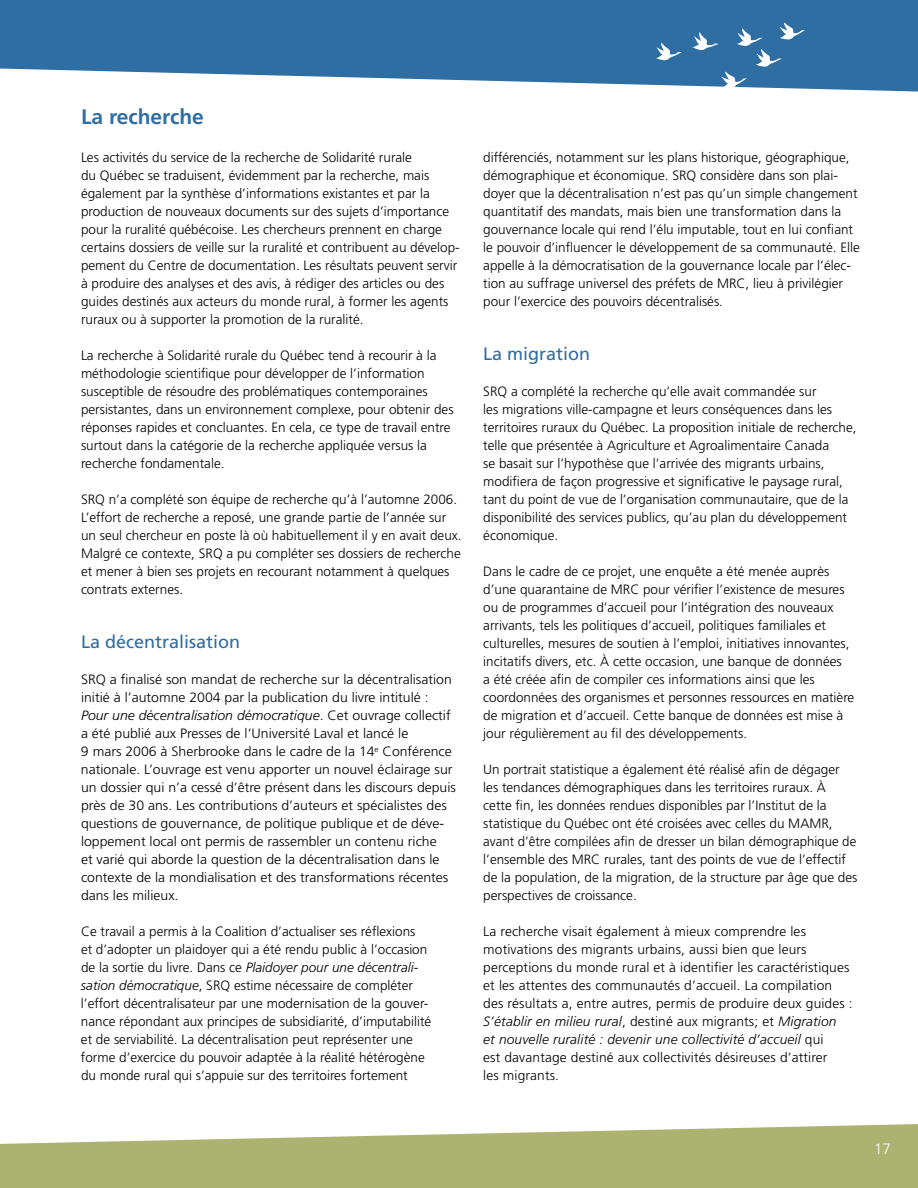
<style>
.page{position:relative;width:918px;height:1188px;background:#fff}
.page>*{position:absolute;margin:0;border:0;box-sizing:border-box;transform-origin:0 0}
.t1{font:700 21px "Frutiger";color:#2e6ea3}
.t2{font:18px "Frutiger";color:#2e6ea3}
.t3{font:300 15px "Frutiger";color:#fff}
.t4{font:300 13.5px/18px "Frutiger";color:#000}
.t5{font:300 13.5px/18px "Frutiger";color:#000;scale:1.04 1}
.s1{font-style:italic}
</style>
<div class="page">
<svg style="left:0;top:0;width:918px;height:92px;background:#4b82af"></svg>
<svg style="left:656px;top:43px;width:25px;height:19px"></svg>
<svg style="left:692px;top:22px;width:113px;height:68px;background:#4981af"></svg>
<svg style="left:0;top:1124px;width:918px;height:64px;background:#b8be86"></svg>
<h1 class="t1" style="left:81px;top:105px;width:124px">La recherche</h1>
<p class="t4" style="left:81px;top:148px;width:380px">Les activités du service de la recherche de Solidarité rurale<br>du Québec se traduisent, évidemment par la recherche, mais également par la synthèse d’informations existantes et par la production de nouveaux documents sur des sujets d’importance pour la ruralité québécoise. Les chercheurs prennent en charge certains dossiers de veille sur la ruralité et contribuent au dévelop&shy;pement du Centre de documentation. Les résultats peuvent servir à produire des analyses et des avis, à rédiger des articles ou des guides destinés aux acteurs du monde rural, à former les agents ruraux ou à supporter la promotion de la ruralité.</p>
<p class="t4" style="left:81px;top:346px;width:374px">La recherche à Solidarité rurale du Québec tend à recourir à la méthodologie scientifique pour développer de l’information susceptible de résoudre des problématiques contemporaines persistantes, dans un environnement complexe, pour obtenir des réponses rapides et concluantes. En cela, ce type de travail entre surtout dans la catégorie de la recherche appliquée versus la recherche fondamentale.</p>
<p class="t4" style="left:81px;top:490px;width:382px">SRQ n’a complété son équipe de recherche qu’à l’automne 2006.<br>L’effort de recherche a reposé, une grande partie de l’année sur un seul chercheur en poste là où habituellement il y en avait deux.<br>Malgré ce contexte, SRQ a pu compléter ses dossiers de recherche et mener à bien ses projets en recourant notamment à quelques contrats externes.</p>
<h2 class="t2" style="left:81px;top:631px;width:161px">La décentralisation</h2>
<p class="t5" style="left:81px;top:670px;width:362px">SRQ a finalisé son mandat de recherche sur la décentralisation initié à l’automne 2004 par la publication du livre intitulé :<br><span class="s1">Pour une décentralisation démocratique</span>. Cet ouvrage collectif a été publié aux Presses de l’Université Laval et lancé le<br>9 mars 2006 à Sherbrooke dans le cadre de la 14<sup>e</sup> Conférence nationale. L’ouvrage est venu apporter un nouvel éclairage sur un dossier qui n’a cessé d’être présent dans les discours depuis près de 30 ans. Les contributions d’auteurs et spécialistes des questions de gouvernance, de politique publique et de déve&shy;loppement local ont permis de rassembler un contenu riche<br>et varié qui aborde la question de la décentralisation dans le contexte de la mondia- lisation et des transformations récentes dans les milieux.</p>
<p class="t4" style="left:81px;top:922px;width:352px">Ce travail a permis à la Coalition d’actualiser ses réflexions<br>et d’adopter un plaidoyer qui a été rendu public à l’occasion de la sortie du livre. Dans ce <span class="s1">Plaidoyer pour une décentrali&shy;sation démocratique</span>, SRQ estime nécessaire de compléter l’effort décentralisateur par une modernisation de la gouver&shy;nance répondant aux principes de subsidiarité, d’imputabilité et de serviabilité. La décentralisation peut représenter une forme d’exercice du pouvoir adaptée à la réalité hétérogène du monde rural qui s’appuie sur des territoires fortement</p>
<p class="t4" style="left:483px;top:148px;width:378px">différenciés, notamment sur les plans historique, géographique, démographique et économique. SRQ considère dans son plai&shy;doyer que la décentralisation n’est pas qu’un simple changement quantitatif des mandats, mais bien une transformation dans la gouvernance locale qui rend l’élu imputable, tout en lui confiant le pouvoir d’influencer le développement de sa communauté. Elle appelle à la démocratisation de la gouvernance locale par l’élec&shy;tion au suffrage universel des préfets de MRC, lieu à privilégier pour l’exercice des pouvoirs décentralisés.</p>
<h2 class="t2" style="left:483px;top:343px;width:109px">La migration</h2>
<p class="t4" style="left:483px;top:382px;width:375px">SRQ a complété la recherche qu’elle avait commandée sur<br>les migrations ville-campagne et leurs conséquences dans les territoires ruraux du Québec. La proposition initiale de recherche, telle que présentée à Agriculture et Agroalimentaire Canada<br>se basait sur l’hypothèse que l’arrivée des migrants urbains, modifiera de façon progressive et significative le paysage rural, tant du point de vue de l’organisation communautaire, que de la disponibilité des services publics, qu’au plan du développement économique.</p>
<p class="t4" style="left:483px;top:562px;width:373px">Dans le cadre de ce projet, une enquête a été menée auprès d’une quarantaine de MRC pour vérifier l’existence de mesures ou de programmes d’accueil pour l’intégration des nouveaux arrivants, tels les politiques d’accueil, politiques familiales et culturelles, mesures de soutien à l’emploi, initiatives innovantes, incitatifs divers, etc. À cette occasion, une banque de données<br>a été créée afin de compiler ces informations ainsi que les coordonnées des organismes et personnes ressources en matière de migration et d’accueil. Cette banque de données est mise à jour régulièrement au fil des développements.</p>
<p class="t4" style="left:483px;top:760px;width:376px">Un portrait statistique a également été réalisé afin de dégager les tendances démographiques dans les territoires ruraux. À cette fin, les données rendues disponibles par l’Institut de la statistique du Québec ont été croisées avec celles du MAMR, avant d’être compilées afin de dresser un bilan démographique de l’ensemble des MRC rurales, tant des points de vue de l’effectif de la population, de la migration, de la structure par âge que des perspectives de croissance.</p>
<p class="t4" style="left:483px;top:922px;width:371px">La recherche visait également à mieux comprendre les motivations des migrants urbains, aussi bien que leurs perceptions du monde rural et à identifier les caractéristiques et les attentes des communautés d’accueil. La compilation des résultats a, entre autres, permis de produire deux guides :<br><span class="s1">S’établir en milieu rural</span>, destiné aux migrants; et <span class="s1">Migration<br>et nouvelle ruralité : devenir une collectivité d’accueil</span> qui<br>est davantage destiné aux collectivités désireuses d’attirer<br>les migrants.</p>
<p class="t3" style="left:874px;top:1141px;width:18px">17</p>
</div>
